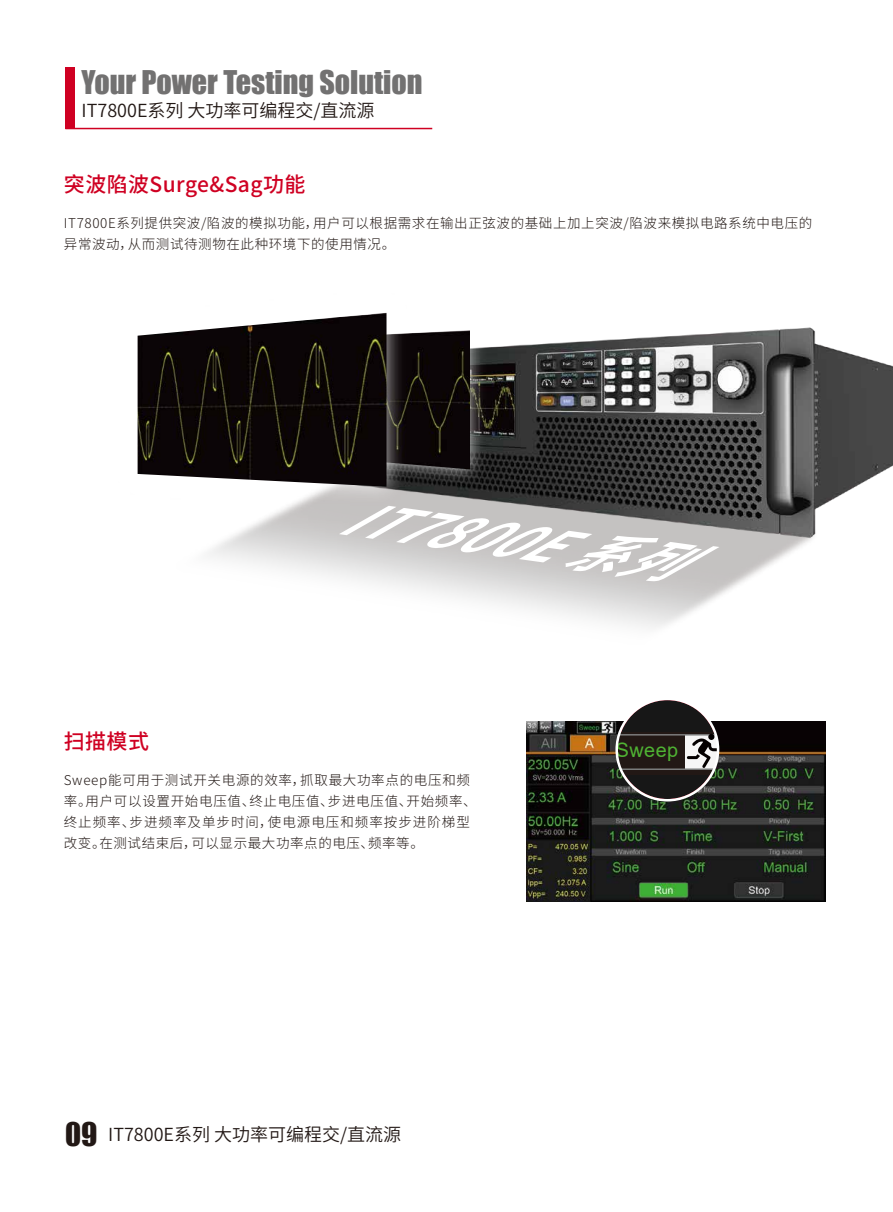
<style>
.page{position:relative;width:893px;height:1212px;background:#fff}
.page>*{position:absolute;margin:0;border:0;box-sizing:border-box;transform-origin:0 0}
.t1{font:italic 700 47.1px "Source Han Sans CN";color:#fff;scale:1.12 1}
.t2{font:30px "Impact";color:#727171}
.t3{font:500 21px "Source Han Sans CN";letter-spacing:.02em;color:#cf0022}
.t4{font:19.8px "Arial";letter-spacing:.02em;color:#4fb233}
.t5{font:18px "Source Han Sans CN";color:#221815}
.t6{font:300 13.5px/21px "Source Han Sans CN";letter-spacing:.045em;color:#221815}
.s1{font-family:"Impact";font-size:30px}
</style>
<div class="page">
<div style="left:65px;top:67px;width:10px;height:62px;background:#cf0022"></div>
<hr style="left:65px;top:128px;width:367px;height:1px;background:#cf0022">
<img style="left:208px;top:516px;width:618px;height:245px">
<img style="left:290px;top:327px;width:603px;height:224px">
<img style="left:413px;top:327px;width:80px;height:166px">
<img style="left:413px;top:330px;width:57px;height:139px">
<img style="left:270px;top:312px;width:143px;height:204px">
<img style="left:137px;top:313px;width:249px;height:174px">
<img style="left:526px;top:722px;width:299px;height:179px">
<svg style="left:617px;top:699px;width:101px;height:101px"></svg>
<div style="left:615px;top:698px;width:104px;height:103px;border:3px solid #fff;border-radius:50%"></div>
<h2 class="t2" style="left:82px;top:59px;width:342px">Your Power Testing Solution</h2>
<h3 class="t5" style="left:82px;top:100px;width:294px">IT7800E系列 大功率可编程交/直流源</h3>
<h3 class="t3" style="left:64px;top:172px;width:243px">突波陷波Surge&amp;Sag功能</h3>
<p class="t6" style="left:64px;top:213px;width:750px">IT7800E系列提供突波/陷波的模拟功能，用户可以根据需求在输出正弦波的基础上加上突波/陷波来模拟电路系统中电压的异常波动，从而测试待测物在此种环境下的使用情况。</p>
<h3 class="t3" style="left:64px;top:729px;width:87px">扫描模式</h3>
<h1 class="t1" style="left:340px;top:490px;width:301px;rotate:8deg">IT7800E 系列</h1>
<h3 class="t4" style="left:616px;top:737px;width:64px">Sweep</h3>
<p class="t6" style="left:64px;top:770px;width:414px">Sweep能可用于测试开关电源的效率，抓取最大功率点的电压和频率。用户可以设置开始电压值、终止电压值、步进电压值、开始频率、终止频率、步进频率及单步时间，使电源电压和频率按步进阶梯型改变。在测试结束后，可以显示最大功率点的电压、频率等。</p>
<h3 class="t5" style="left:65px;top:1124px;width:338px"><span class="s1">09</span> IT7800E系列 大功率可编程交/直流源</h3>
</div>
